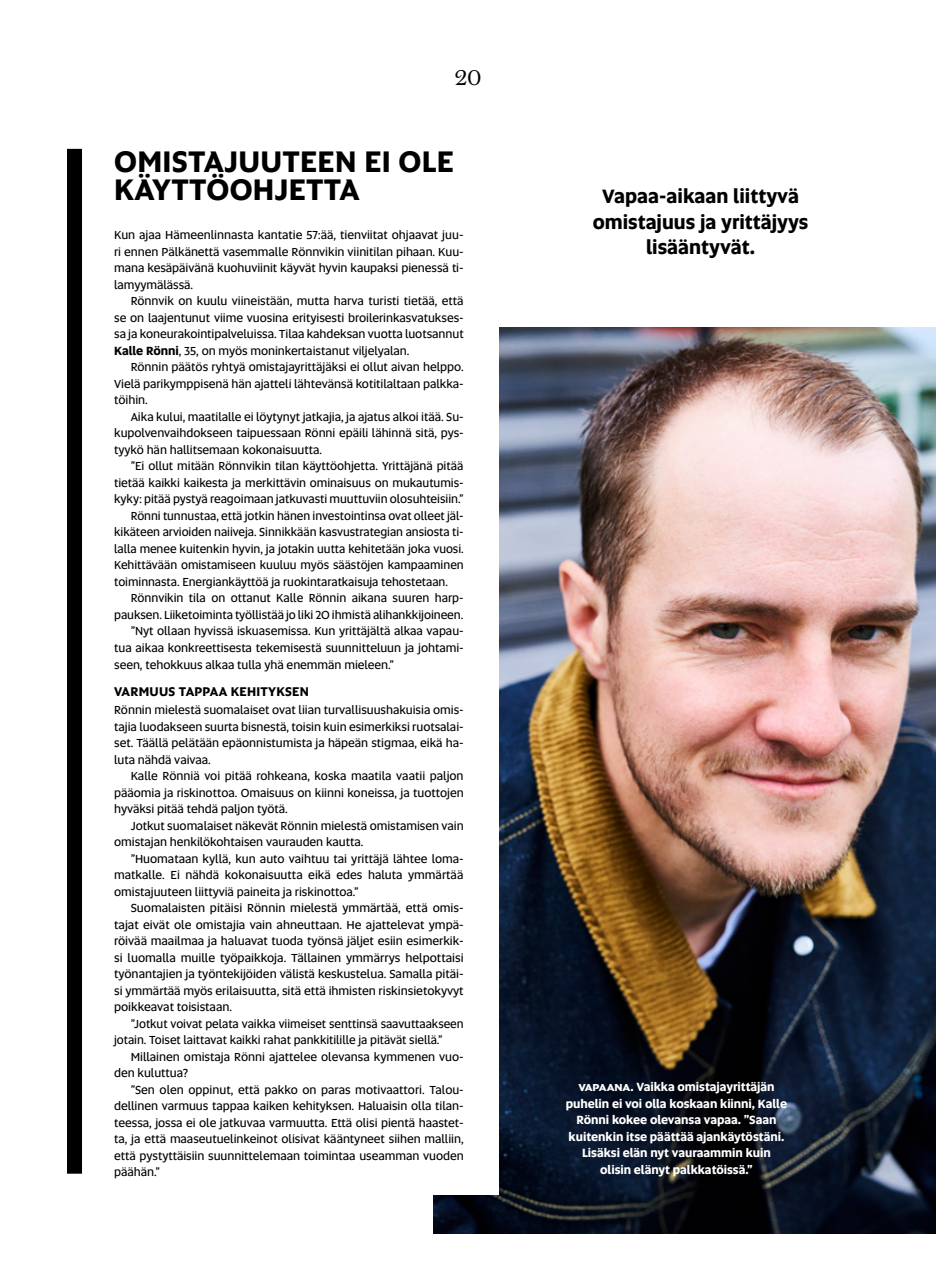
<style>
.page{position:relative;width:936px;height:1263px;background:#fff}
.page>*{position:absolute;margin:0;border:0;box-sizing:border-box;transform-origin:0 0}
.t1{font:700 30px/28.5px "Altis";letter-spacing:.01em;color:#000}
.t2{font:22.5px "Austin Text";color:#000}
.t3{font:700 19.5px/25.5px "Altis";color:#000;text-align:center}
.t4{font:700 12.75px "Altis";letter-spacing:.02em;color:#000}
.t5{font:12px/16.5px "Altis";letter-spacing:-.005em;color:#000;text-align:justify}
.t6{font:700 12px/16.5px "Altis";letter-spacing:-.005em;color:#fff;text-align:center}
.s1{font-weight:700}
</style>
<div class="page">
<img style="left:433px;top:327px;width:502px;height:906px">
<div style="left:170px;top:150px;width:329px;height:1045px;background:#fff"></div>
<div style="left:67px;top:149px;width:15px;height:1025px;background:#000"></div>
<h2 class="t2" style="left:455px;top:62px;width:28px">20</h2>
<h1 class="t1" style="left:114px;top:146px;width:341px">OMISTAJUUTEEN EI OLE<br>KÄYTTÖOHJETTA</h1>
<p class="t5" style="left:114px;top:227px;width:351px">Kun ajaa Hämeenlinnasta kantatie 57:ää, tienviitat ohjaavat juu&shy;ri ennen Pälkänettä vasemmalle Rönnvikin viinitilan pihaan. Kuu&shy;mana kesäpäivänä kuohuviinit käyvät hyvin kaupaksi pienessä ti&shy;lamyymälässä.</p>
<p class="t5" style="left:114px;top:293px;width:351px;text-indent:16px">Rönnvik on kuulu viineistään, mutta harva turisti tietää, että se on laajentunut viime vuosina erityisesti broilerinkasvatukses&shy;sa ja koneurakointipalveluissa. Tilaa kahdeksan vuotta luotsannut <span class="s1">Kalle Rönni</span>, 35, on myös moninkertaistanut viljelyalan.</p>
<p class="t5" style="left:114px;top:359px;width:351px;text-indent:16px">Rönnin päätös ryhtyä omistajayrittäjäksi ei ollut aivan helppo.<br>Vielä parikymppisenä hän ajatteli lähtevänsä kotitilaltaan palkka&shy;töihin.</p>
<p class="t5" style="left:114px;top:408px;width:351px;text-indent:16px">Aika kului, maatilalle ei löytynyt jatkajia, ja ajatus alkoi itää. Su&shy;kupolvenvaihdokseen taipuessaan Rönni epäili lähinnä sitä, pys&shy;tyykö hän hallitsemaan kokonaisuutta.</p>
<p class="t5" style="left:131px;top:458px;width:334px">”Ei ollut mitään Rönnvikin tilan käyttöohjetta. Yrittäjänä pitää</p>
<p class="t5" style="left:114px;top:474px;width:351px">tietää kaikki kaikesta ja merkittävin ominaisuus on mukautumis-</p>
<p class="t5" style="left:114px;top:491px;width:351px">kyky: pitää pystyä reagoimaan jatkuvasti muuttuviin olosuhteisiin.”</p>
<p class="t5" style="left:131px;top:507px;width:334px">Rönni tunnustaa, että jotkin hänen investointinsa ovat olleet jäl-</p>
<p class="t5" style="left:114px;top:524px;width:351px">kikäteen arvioiden naiiveja. Sinnikkään kasvustrategian ansiosta ti-</p>
<p class="t5" style="left:114px;top:540px;width:351px">lalla menee kuitenkin hyvin, ja jotakin uutta kehitetään joka vuosi.</p>
<p class="t5" style="left:114px;top:557px;width:351px">Kehittävään omistamiseen kuuluu myös säästöjen kampaaminen</p>
<p class="t5" style="left:114px;top:573px;width:335px">toiminnasta. Energiankäyttöä ja ruokintaratkaisuja tehostetaan.</p>
<p class="t5" style="left:131px;top:590px;width:334px">Rönnvikin tila on ottanut Kalle Rönnin aikana suuren harp-</p>
<p class="t5" style="left:114px;top:606px;width:351px">pauksen. Liiketoiminta työllistää jo liki 20 ihmistä alihankkijoineen.</p>
<p class="t5" style="left:131px;top:623px;width:334px">”Nyt ollaan hyvissä iskuasemissa. Kun yrittäjältä alkaa vapau-</p>
<p class="t5" style="left:114px;top:639px;width:351px">tua aikaa konkreettisesta tekemisestä suunnitteluun ja johtami-</p>
<p class="t5" style="left:114px;top:656px;width:281px">seen, tehokkuus alkaa tulla yhä enemmän mieleen.”</p>
<p class="t4" style="left:114px;top:682px;width:196px">VARMUUS TAPPAA KEHITYKSEN</p>
<p class="t5" style="left:114px;top:701px;width:351px">Rönnin mielestä suomalaiset ovat liian turvallisuushakuisia omis&shy;tajia luodakseen suurta bisnestä, toisin kuin esimerkiksi ruotsalai&shy;set. Täällä pelätään epäonnistumista ja häpeän stigmaa, eikä ha&shy;luta nähdä vaivaa.</p>
<p class="t5" style="left:114px;top:767px;width:351px;text-indent:16px">Kalle Rönniä voi pitää rohkeana, koska maatila vaatii paljon pääomia ja riskinottoa. Omaisuus on kiinni koneissa, ja tuottojen hyväksi pitää tehdä paljon työtä.</p>
<p class="t5" style="left:114px;top:817px;width:351px;text-indent:16px">Jotkut suomalaiset näkevät Rönnin mielestä omistamisen vain omistajan henkilökohtaisen vaurauden kautta.</p>
<p class="t5" style="left:114px;top:850px;width:351px;text-indent:16px">”Huomataan kyllä, kun auto vaihtuu tai yrittäjä lähtee loma&shy;matkalle. Ei nähdä kokonaisuutta eikä edes haluta ymmärtää omistajuuteen liittyviä paineita ja riskinottoa.”</p>
<p class="t5" style="left:114px;top:899px;width:351px;text-indent:16px">Suomalaisten pitäisi Rönnin mielestä ymmärtää, että omis&shy;tajat eivät ole omistajia vain ahneuttaan. He ajattelevat ympä&shy;röivää maailmaa ja haluavat tuoda työnsä jäljet esiin esimerkik&shy;si luomalla muille työpaikkoja. Tällainen ymmärrys helpottaisi työnantajien ja työntekijöiden välistä keskustelua. Samalla pitäi&shy;si ymmärtää myös erilaisuutta, sitä että ihmisten riskinsietokyvyt poikkeavat toisistaan.</p>
<p class="t5" style="left:114px;top:1015px;width:351px;text-indent:16px">”Jotkut voivat pelata vaikka viimeiset senttinsä saavuttaakseen jotain. Toiset laittavat kaikki rahat pankkitilille ja pitävät siellä.”</p>
<p class="t5" style="left:114px;top:1048px;width:351px;text-indent:16px">Millainen omistaja Rönni ajattelee olevansa kymmenen vuo&shy;den kuluttua?</p>
<p class="t5" style="left:114px;top:1081px;width:351px;text-indent:16px">”Sen olen oppinut, että pakko on paras motivaattori. Talou&shy;dellinen varmuus tappaa kaiken kehityksen. Haluaisin olla tilan&shy;teessa, jossa ei ole jatkuvaa varmuutta. Että olisi pientä haastet&shy;ta, ja että maaseutuelinkeinot olisivat kääntyneet siihen malliin, että pystyttäisiin suunnittelemaan toimintaa useamman vuoden päähän.”</p>
<p class="t6" style="left:566px;top:1078px;width:223px">vapaana. Vaikka omistajayrittäjän puhelin ei voi olla koskaan kiinni, Kalle Rönni kokee olevansa vapaa. ”Saan kuitenkin itse päättää ajankäytöstäni.<br>Lisäksi elän nyt vauraammin kuin olisin elänyt palkkatöissä.”</p>
<h3 class="t3" style="left:592px;top:183px;width:217px">Vapaa-aikaan liittyvä omistajuus ja yrittäjyys lisääntyvät.</h3>
</div>
